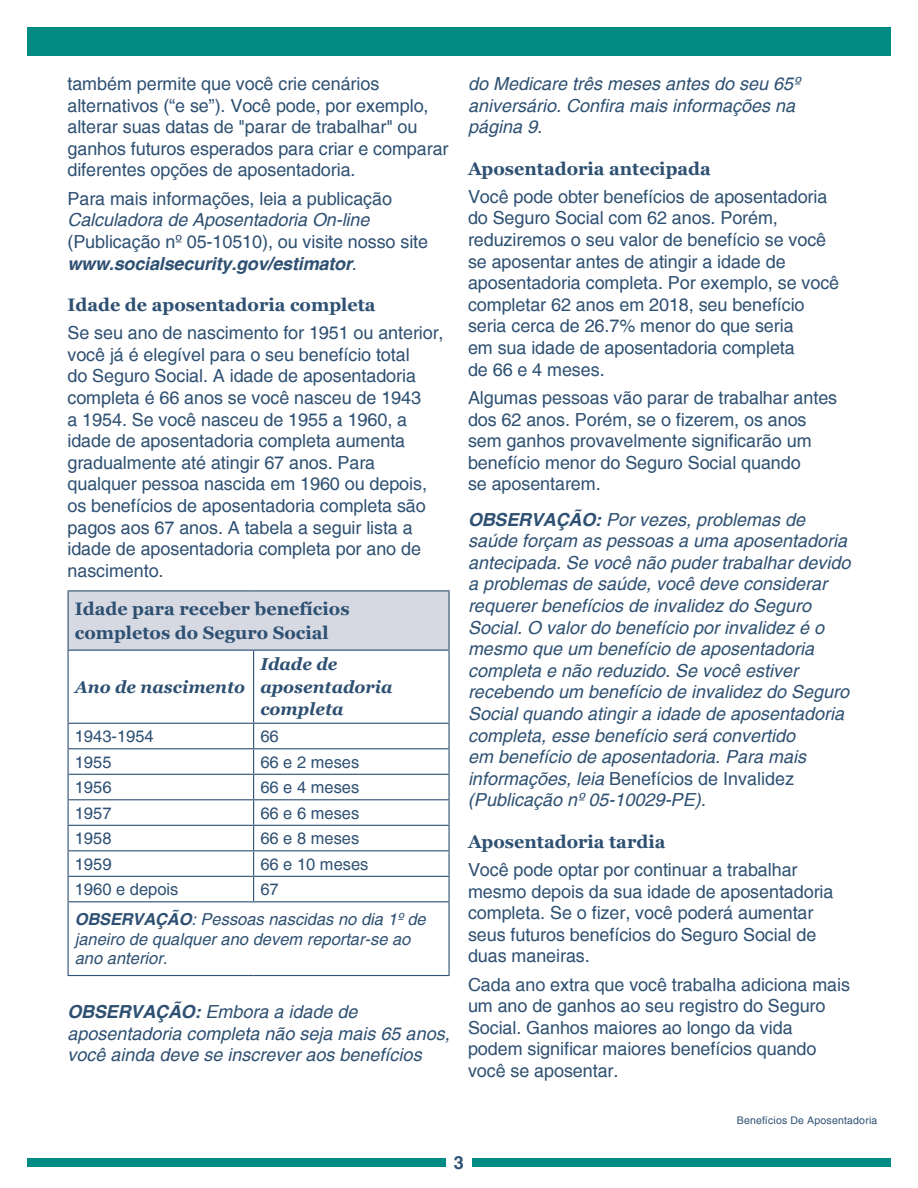
<style>
.page{position:relative;width:918px;height:1188px;background:#fff}
.page>*{position:absolute;margin:0;border:0;box-sizing:border-box;transform-origin:0 0}
.t1{font:18px/21.6px "Helvetica";letter-spacing:-.005em;color:#2e5072}
.t2{font:italic 18px/21.6px "Helvetica";color:#2e5072}
.t3{font:700 18px/24px "Georgia";color:#2e5072}
.t4{font:700 18px "Helvetica";color:#2e5072}
.t5{font:italic 700 17.25px/22.5px "Georgia";color:#2e5072}
.t6{font:16.5px "Helvetica";color:#2e5072}
.t7{font:italic 16.5px/19.5px "Helvetica";color:#2e5072}
.t8{font:10.5px "Helvetica";letter-spacing:.02em;color:#2e5072}
.s1{font-style:italic}
.s2{font-weight:700;font-style:italic}
.s3{font-weight:700}
.s4{font-style:normal}
</style>
<div class="page">
<div style="left:27px;top:1159px;width:419px;height:8px;background:#008c84"></div>
<div style="left:472px;top:1159px;width:419px;height:8px;background:#008c84"></div>
<div style="left:27px;top:27px;width:864px;height:28px;background:#008c84"></div>
<div style="left:68px;top:591px;width:381px;height:59px;background:#d6d9e2"></div>
<hr style="left:253px;top:651px;width:1px;height:72px;background:#2e5072">
<hr style="left:448px;top:724px;width:2px;height:24px;background:#2e5072">
<hr style="left:68px;top:748px;width:186px;height:1px;background:#2e5072">
<hr style="left:254px;top:748px;width:196px;height:1px;background:#2e5072">
<hr style="left:448px;top:749px;width:2px;height:25px;background:#2e5072">
<hr style="left:68px;top:774px;width:186px;height:1px;background:#2e5072">
<hr style="left:254px;top:774px;width:196px;height:1px;background:#2e5072">
<hr style="left:448px;top:775px;width:2px;height:24px;background:#2e5072">
<hr style="left:68px;top:799px;width:186px;height:1px;background:#2e5072">
<hr style="left:254px;top:799px;width:196px;height:1px;background:#2e5072">
<hr style="left:448px;top:800px;width:2px;height:25px;background:#2e5072">
<hr style="left:68px;top:825px;width:186px;height:1px;background:#2e5072">
<hr style="left:254px;top:825px;width:196px;height:1px;background:#2e5072">
<hr style="left:448px;top:826px;width:2px;height:24px;background:#2e5072">
<hr style="left:68px;top:850px;width:186px;height:1px;background:#2e5072">
<hr style="left:254px;top:850px;width:196px;height:1px;background:#2e5072">
<hr style="left:448px;top:851px;width:2px;height:25px;background:#2e5072">
<hr style="left:68px;top:876px;width:186px;height:1px;background:#2e5072">
<svg style="left:68px;top:724px;width:1px;height:177px"></svg>
<hr style="left:254px;top:876px;width:196px;height:1px;background:#2e5072">
<svg style="left:253px;top:724px;width:1px;height:177px"></svg>
<hr style="left:448px;top:877px;width:2px;height:24px;background:#2e5072">
<hr style="left:68px;top:590px;width:186px;height:1px;background:#2e5072">
<hr style="left:68px;top:591px;width:1px;height:59px;background:#2e5072">
<hr style="left:254px;top:590px;width:196px;height:1px;background:#2e5072">
<hr style="left:448px;top:591px;width:2px;height:59px;background:#2e5072">
<hr style="left:68px;top:650px;width:186px;height:1px;background:#2e5072">
<hr style="left:254px;top:650px;width:196px;height:1px;background:#2e5072">
<hr style="left:68px;top:651px;width:1px;height:72px;background:#2e5072">
<hr style="left:448px;top:651px;width:2px;height:72px;background:#2e5072">
<hr style="left:68px;top:723px;width:186px;height:1px;background:#2e5072">
<hr style="left:254px;top:723px;width:196px;height:1px;background:#2e5072">
<hr style="left:68px;top:901px;width:186px;height:1px;background:#2e5072">
<hr style="left:68px;top:902px;width:1px;height:73px;background:#2e5072">
<hr style="left:254px;top:901px;width:196px;height:1px;background:#2e5072">
<hr style="left:448px;top:902px;width:2px;height:73px;background:#2e5072">
<hr style="left:68px;top:975px;width:186px;height:1px;background:#2e5072">
<hr style="left:254px;top:975px;width:196px;height:1px;background:#2e5072">
<p class="t1" style="left:68px;top:74px;width:383px">também permite que você crie cenários alternativos (“e se”). Você pode, por exemplo, alterar suas datas de "parar de trabalhar" ou ganhos futuros esperados para criar e comparar diferentes opções de aposentadoria.</p>
<p class="t1" style="left:68px;top:188px;width:362px">Para mais informações, leia a publicação <span class="s1">Calculadora de Aposentadoria On-line </span>(Publicação nº 05-10510), ou visite nosso site <span class="s2">www.socialsecurity.gov/estimator</span>.</p>
<h2 class="t3" style="left:68px;top:293px;width:310px">Idade de aposentadoria completa</h2>
<p class="t1" style="left:68px;top:323px;width:378px">Se seu ano de nascimento for 1951 ou anterior, você já é elegível para o seu benefício total<br>do Seguro Social. A idade de aposentadoria completa é 66 anos se você nasceu de 1943<br>a 1954. Se você nasceu de 1955 a 1960, a idade de aposentadoria completa aumenta gradualmente até atingir 67 anos. Para qualquer pessoa nascida em 1960 ou depois, os benefícios de aposentadoria completa são pagos aos 67 anos. A tabela a seguir lista a idade de aposentadoria completa por ano de nascimento.</p>
<p class="t3" style="left:75px;top:597px;width:276px">Idade para receber benefícios completos do Seguro Social</p>
<p class="t5" style="left:75px;top:675px;width:172px">Ano de nascimento</p>
<p class="t5" style="left:260px;top:653px;width:134px">Idade de aposentadoria completa</p>
<p class="t6" style="left:75px;top:727px;width:80px">1943-1954</p>
<p class="t6" style="left:260px;top:727px;width:20px">66</p>
<p class="t6" style="left:75px;top:752px;width:38px">1955</p>
<p class="t6" style="left:260px;top:752px;width:101px">66 e 2 meses</p>
<p class="t6" style="left:75px;top:778px;width:38px">1956</p>
<p class="t6" style="left:260px;top:778px;width:101px">66 e 4 meses</p>
<p class="t6" style="left:75px;top:803px;width:38px">1957</p>
<p class="t6" style="left:260px;top:803px;width:101px">66 e 6 meses</p>
<p class="t6" style="left:75px;top:829px;width:38px">1958</p>
<p class="t6" style="left:260px;top:829px;width:101px">66 e 8 meses</p>
<p class="t6" style="left:75px;top:854px;width:38px">1959</p>
<p class="t6" style="left:260px;top:854px;width:110px">66 e 10 meses</p>
<p class="t6" style="left:75px;top:880px;width:105px">1960 e depois</p>
<p class="t6" style="left:260px;top:880px;width:20px">67</p>
<p class="t7" style="left:75px;top:910px;width:353px"><span class="s3">OBSERVAÇÃO</span>: Pessoas nascidas no dia 1º de janeiro de qualquer ano devem reportar-se ao ano anterior.</p>
<p class="t2" style="left:68px;top:1001px;width:384px"><span class="s3">OBSERVAÇÃO:</span> Embora a idade de aposentadoria completa não seja mais 65 anos, você ainda deve se inscrever aos benefícios</p>
<p class="t2" style="left:468px;top:74px;width:333px">do Medicare três meses antes do seu 65º aniversário. Confira mais informações na página 9.</p>
<h2 class="t3" style="left:468px;top:156px;width:244px">Aposentadoria antecipada</h2>
<p class="t1" style="left:468px;top:186px;width:373px">Você pode obter benefícios de aposentadoria do Seguro Social com 62 anos. Porém, reduziremos o seu valor de benefício se você se aposentar antes de atingir a idade de aposentadoria completa. Por exemplo, se você completar 62 anos em 2018, seu benefício seria cerca de 26.7% menor do que seria<br>em sua idade de aposentadoria completa<br>de 66 e 4 meses.</p>
<p class="t1" style="left:468px;top:388px;width:371px">Algumas pessoas vão parar de trabalhar antes dos 62 anos. Porém, se o fizerem, os anos sem ganhos provavelmente significarão um benefício menor do Seguro Social quando<br>se aposentarem.</p>
<p class="t2" style="left:468px;top:509px;width:384px"><span class="s3">OBSERVAÇÃO:</span> Por vezes, problemas de saúde forçam as pessoas a uma aposentadoria antecipada. Se você não puder trabalhar devido a problemas de saúde, você deve considerar requerer benefícios de invalidez do Seguro Social. O valor do benefício por invalidez é o mesmo que um benefício de aposentadoria completa e não reduzido. Se você estiver recebendo um benefício de invalidez do Seguro Social quando atingir a idade de aposentadoria completa, esse benefício será convertido<br>em benefício de aposentadoria. Para mais informações, leia <span class="s4">Benefícios de Invalidez </span>(Publicação nº 05-10029-PE).</p>
<h2 class="t3" style="left:468px;top:829px;width:199px">Aposentadoria tardia</h2>
<p class="t1" style="left:468px;top:859px;width:367px">Você pode optar por continuar a trabalhar mesmo depois da sua idade de aposentadoria completa. Se o fizer, você poderá aumentar seus futuros benefícios do Seguro Social de duas maneiras.</p>
<p class="t1" style="left:468px;top:974px;width:384px">Cada ano extra que você trabalha adiciona mais um ano de ganhos ao seu registro do Seguro Social. Ganhos maiores ao longo da vida podem significar maiores benefícios quando você se aposentar.</p>
<p class="t8" style="left:737px;top:1115px;width:142px">Benefícios De Aposentadoria</p>
<p class="t4" style="left:454px;top:1152px;width:12px">3</p>
</div>
